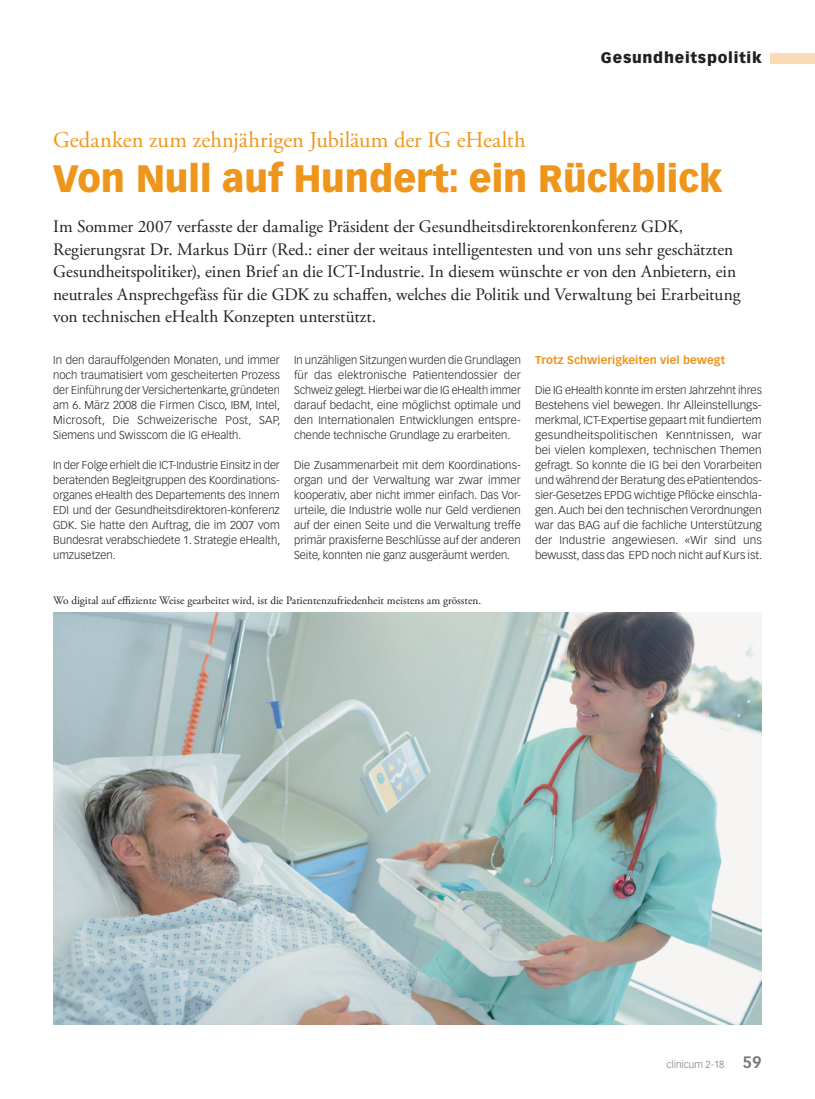
<style>
.page{position:relative;width:815px;height:1099px;background:#fff}
.page>*{position:absolute;margin:0;border:0;box-sizing:border-box;transform-origin:0 0}
.Titel_GP{font:900 37.5px "Vectora LT Std";color:#ee961c}
.Obertitel_GP{font:22.5px "Adobe Garamond Pro";color:#ee961c}
.Lead{font:17.5px/22.5px "Adobe Garamond Pro";color:#231f20}
.t1{font:900 15px "Vectora LT Std";letter-spacing:.05em;color:#231f20}
.Lauftext{font:300 11.25px/15px "Vectora LT Std";color:#231f20;text-align:justify}
.Legende{font:11.25px "Adobe Garamond Pro";color:#231f20}
.ZT_GP{font:700 11.25px "Vectora LT Std";letter-spacing:.01em;color:#ee961c}
.t2{font:300 10px "Vectora LT Std";color:#76787b}
.s1{font-weight:700;font-size:16.25px}
</style>
<div class="page">
<div style="left:770px;top:53px;width:45px;height:10px;background:#fbdbb3"></div>
<img style="left:53px;top:612px;width:709px;height:412px">
<h3 class="t1" style="left:601px;top:49px;width:162px">Gesundheitspolitik</h3>
<p class="Obertitel_GP" style="left:53px;top:126px;width:474px">Gedanken zum zehnjährigen Jubiläum der IG eHealth</p>
<p class="Titel_GP" style="left:53px;top:155px;width:671px">Von Null auf Hundert: ein Rückblick</p>
<p class="Lead" style="left:53px;top:216px;width:689px">Im Sommer 2007 verfasste der damalige Präsident der Gesundheitsdirektorenkonferenz GDK, Regierungsrat Dr. Markus Dürr (Red.: einer der weitaus intelligentesten und von uns sehr geschätzten Gesundheitspolitiker), einen Brief an die ICT-Industrie. In diesem wünschte er von den Anbietern, ein neutrales Ansprechgefäss für die GDK zu schaffen, welches die Politik und Verwaltung bei Erarbeitung von technischen eHealth Konzepten unterstützt.</p>
<p class="Lauftext" style="left:53px;top:353px;width:229px">In den darauffolgenden Monaten, und immer noch traumatisiert vom gescheiterten Prozess der Einführung der Versichertenkarte, gründeten am 6. März 2008 die Firmen Cisco, IBM, Intel, Microsoft, Die Schweizerische Post, SAP, Siemens und Swisscom die IG eHealth.</p>
<p class="Lauftext" style="left:53px;top:458px;width:229px">In der Folge erhielt die ICT-Industrie Einsitz in der beratenden Begleitgruppen des Koordinations&shy;organes eHealth des Departements des Innern EDI und der Gesundheitsdirektoren-konferenz GDK. Sie hatte den Auftrag, die im 2007 vom Bundesrat verabschiedete 1. Strategie eHealth, umzusetzen.</p>
<p class="Lauftext" style="left:294px;top:353px;width:228px">In unzähligen Sitzungen wurden die Grundlagen für das elektronische Patientendossier der Schweiz gelegt. Hierbei war die IG eHealth immer darauf bedacht, eine möglichst optimale und den Internationalen Entwicklungen entspre&shy;chende technische Grundlage zu erarbeiten.</p>
<p class="Lauftext" style="left:294px;top:458px;width:228px">Die Zusammenarbeit mit dem Koordinations&shy;organ und der Verwaltung war zwar immer kooperativ, aber nicht immer einfach. Das Vor&shy;urteile, die Industrie wolle nur Geld verdienen auf der einen Seite und die Verwaltung treffe primär praxisferne Beschlüsse auf der anderen Seite, konnten nie ganz ausgeräumt werden.</p>
<p class="ZT_GP" style="left:535px;top:353px;width:192px">Trotz Schwierigkeiten viel bewegt</p>
<p class="Lauftext" style="left:535px;top:383px;width:229px">Die IG eHealth konnte im ersten Jahrzehnt ihres Bestehens viel bewegen. Ihr Alleinstellungs&shy;merkmal, ICT-Expertise gepaart mit fundiertem gesundheitspolitischen Kenntnissen, war bei vielen komplexen, technischen Themen gefragt. So konnte die IG bei den Vorarbeiten und während der Beratung des ePatientendos&shy;sier-Gesetzes EPDG wichtige Pflöcke einschla&shy;gen. Auch bei den technischen Verordnungen war das BAG auf die fachliche Unterstützung der Industrie angewiesen. «Wir sind uns bewusst, dass das EPD noch nicht auf Kurs ist.</p>
<p class="Legende" style="left:53px;top:594px;width:430px">Wo digital auf effiziente Weise gearbeitet wird, ist die Patientenzufriedenheit meistens am grössten.</p>
<p class="t2" style="left:667px;top:1058px;width:97px">clinicum 2-18 <span class="s1">59</span></p>
</div>
